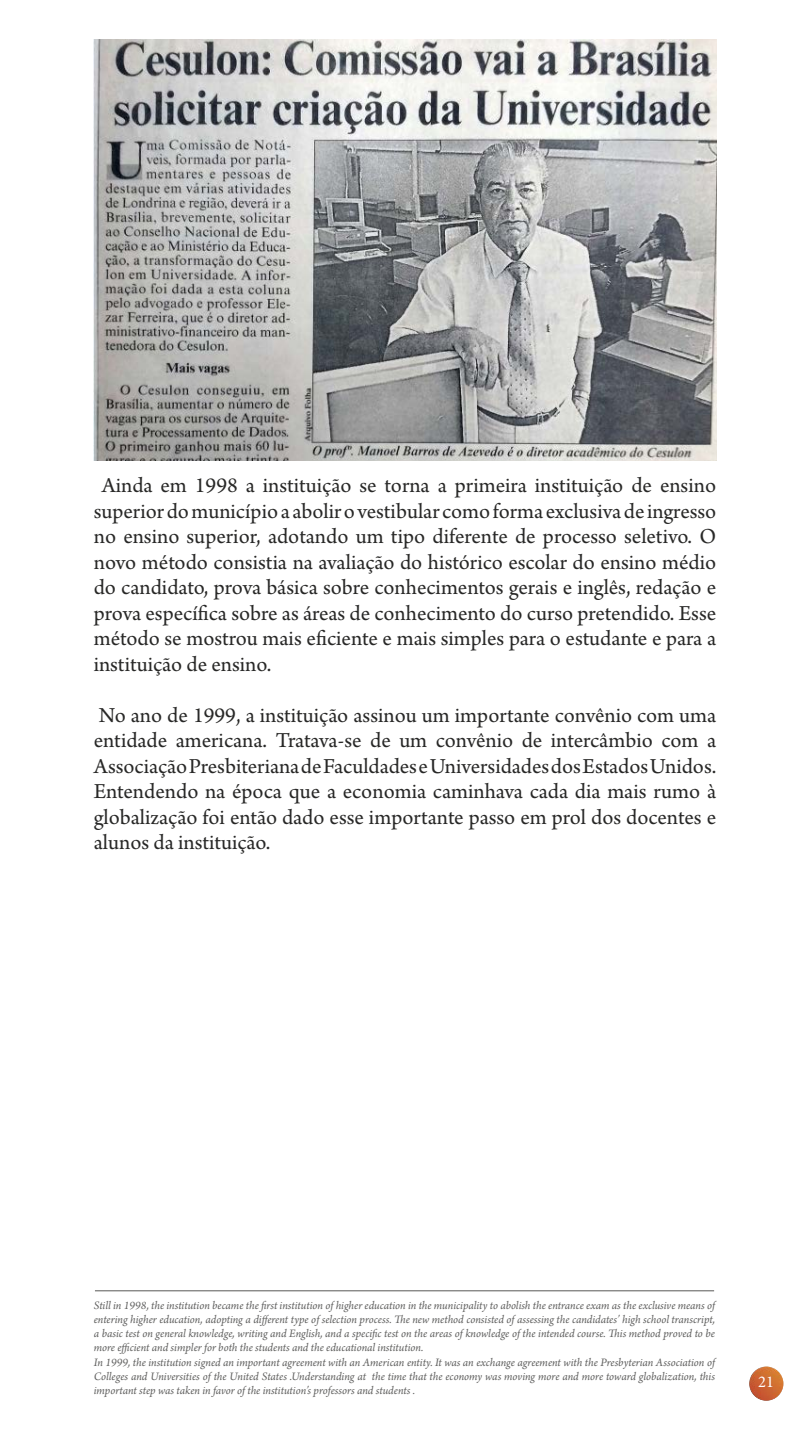
<style>
.page{position:relative;width:810px;height:1440px;background:#fff}
.page>*{position:absolute;margin:0;border:0;box-sizing:border-box;transform-origin:0 0}
.t1{font:22.5px/25.5px "Arno Pro";color:#282827;text-align:justify}
.t2{font:16.5px "Minion Pro";color:#fff}
.t3{font:italic 12px/14.2px "Arno Pro";letter-spacing:-.005em;color:#616160}
</style>
<div class="page">
<img style="left:94px;top:39px;width:622px;height:421px">
<img style="left:749px;top:1366px;width:34px;height:35px;border-radius:17px">
<hr style="left:95px;top:1290px;width:619px;height:1px;background:#575756">
<p class="t1" style="left:94px;top:474px;width:624px;text-indent:8px">Ainda em 1998 a instituição se torna a primeira instituição de ensino superior do município a abolir o vestibular como forma exclusiva de ingresso no ensino superior, adotando um tipo diferente de processo seletivo. O novo método consistia na avaliação do histórico escolar do ensino médio do candidato, prova básica sobre conhecimentos gerais e inglês, redação e prova específica sobre as áreas de conhecimento do curso pretendido. Esse método se mostrou mais eficiente e mais simples para o estudante e para a instituição de ensino.</p>
<p class="t1" style="left:94px;top:704px;width:624px">No ano de 1999, a instituição assinou um importante convênio com uma entidade americana. Tratava-se de um convênio de intercâmbio com a Associação Presbiteriana de Faculdades e Universidades dos Estados Unidos.<br>Entendendo na época que a economia caminhava cada dia mais rumo à globalização foi então dado esse importante passo em prol dos docentes e alunos da instituição.</p>
<p class="t3" style="left:94px;top:1299px;width:623px">Still in 1998, the institution became the first institution of higher education in the municipality to abolish the entrance exam as the exclusive means of entering higher education, adopting a different type of selection process. The new method consisted of assessing the candidates’ high school transcript, a basic test on general knowledge, writing and English, and a specific test on the areas of knowledge of the intended course. This method proved to be more efficient and simpler for both the students and the educational institution.<br>In 1999, the institution signed an important agreement with an American entity. It was an exchange agreement with the Presbyterian Association of Colleges and Universities of the United States .Understanding at the time that the economy was moving more and more toward globalization, this important step was taken in favor of the institution’s professors and students .</p>
<h2 class="t2" style="left:758px;top:1371px;width:17px">21</h2>
</div>
